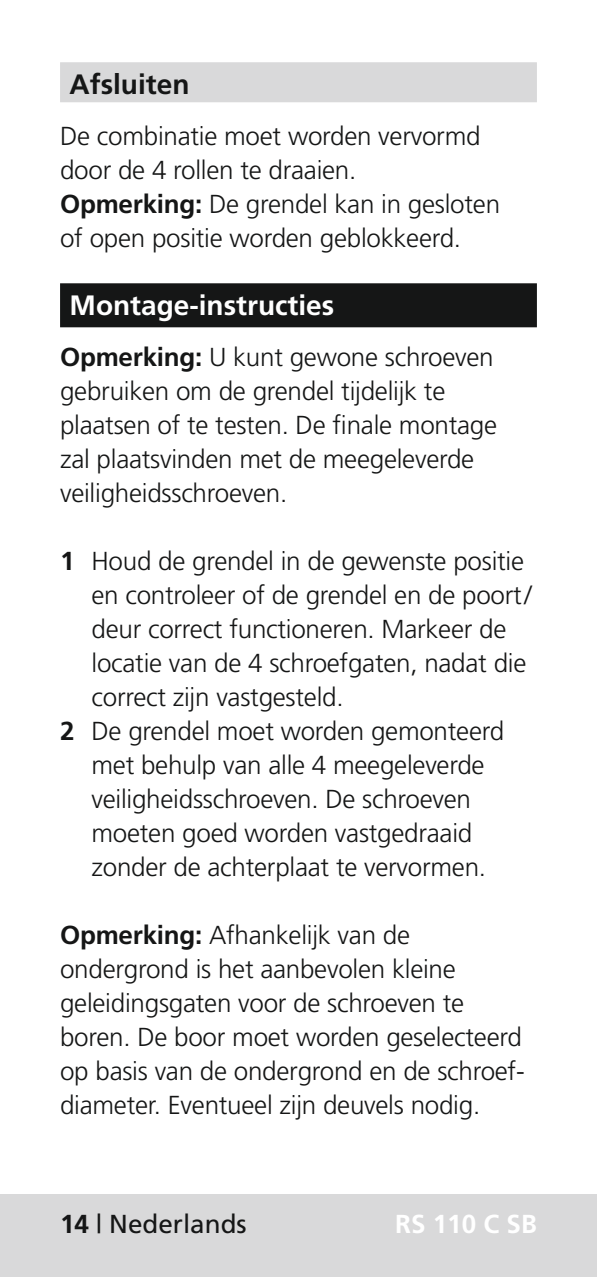
<style>
.page{position:relative;width:597px;height:1277px;background:#fff}
.page>*{position:absolute;margin:0;border:0;box-sizing:border-box;transform-origin:0 0}
.t1{font:700 28px "Frutiger";color:#fff}
.t2{font:700 28px "Frutiger";color:#151616}
.t3{font:300 26px/34px "Frutiger";letter-spacing:-.01em;color:#151616}
.t4{font:26px "Frutiger";color:#151616}
.t5{font:700 26px "Frutiger";color:#fff}
.s1{font-weight:700}
</style>
<div class="page">
<div style="left:0;top:1194px;width:596px;height:83px;background:#d9d9da"></div>
<div style="left:60px;top:62px;width:476px;height:40px;background:#d9d9da"></div>
<div style="left:60px;top:283px;width:476px;height:44px;background:#151616"></div>
<p class="t2" style="left:69px;top:68px;width:121px">Afsluiten</p>
<p class="t3" style="left:60px;top:119px;width:441px">De combinatie moet worden vervormd door de 4 rollen te draaien.<br><span class="s1">Opmerking:</span> De grendel kan in gesloten of open positie worden geblokkeerd.</p>
<p class="t1" style="left:69px;top:289px;width:266px">Montage-instructies</p>
<p class="t3" style="left:60px;top:340px;width:438px"><span class="s1">Opmerking:</span> U kunt gewone schroeven gebruiken om de grendel tijdelijk te plaatsen of te testen. De finale montage zal plaatsvinden met de meegeleverde veiligheidsschroeven.</p>
<p class="t3" style="left:60px;top:544px;width:465px"><span class="s1">1</span> Houd de grendel in de gewenste positie</p>
<p class="t3" style="left:91px;top:578px;width:441px">en controleer of de grendel en de poort/</p>
<p class="t3" style="left:91px;top:612px;width:416px">deur correct functioneren. Markeer de</p>
<p class="t3" style="left:91px;top:646px;width:436px">locatie van de 4 schroefgaten, nadat die</p>
<p class="t3" style="left:91px;top:680px;width:253px">correct zijn vastgesteld.</p>
<p class="t3" style="left:60px;top:714px;width:445px"><span class="s1">2</span> De grendel moet worden gemonteerd</p>
<p class="t3" style="left:91px;top:748px;width:394px">met behulp van alle 4 meegeleverde</p>
<p class="t3" style="left:91px;top:782px;width:381px">veiligheidsschroeven. De schroeven</p>
<p class="t3" style="left:91px;top:816px;width:382px">moeten goed worden vastgedraaid</p>
<p class="t3" style="left:91px;top:850px;width:396px">zonder de achterplaat te vervormen.</p>
<p class="t3" style="left:60px;top:918px;width:463px"><span class="s1">Opmerking:</span> Afhankelijk van de ondergrond is het aanbevolen kleine geleidingsgaten voor de schroeven te boren. De boor moet worden geselecteerd op basis van de ondergrond en de schroef&shy;diameter. Eventueel zijn deuvels nodig.</p>
<p class="t4" style="left:60px;top:1208px;width:188px"><span class="s1">14</span> | Nederlands</p>
<p class="t5" style="left:395px;top:1208px;width:143px">RS 110 C SB</p>
</div>
